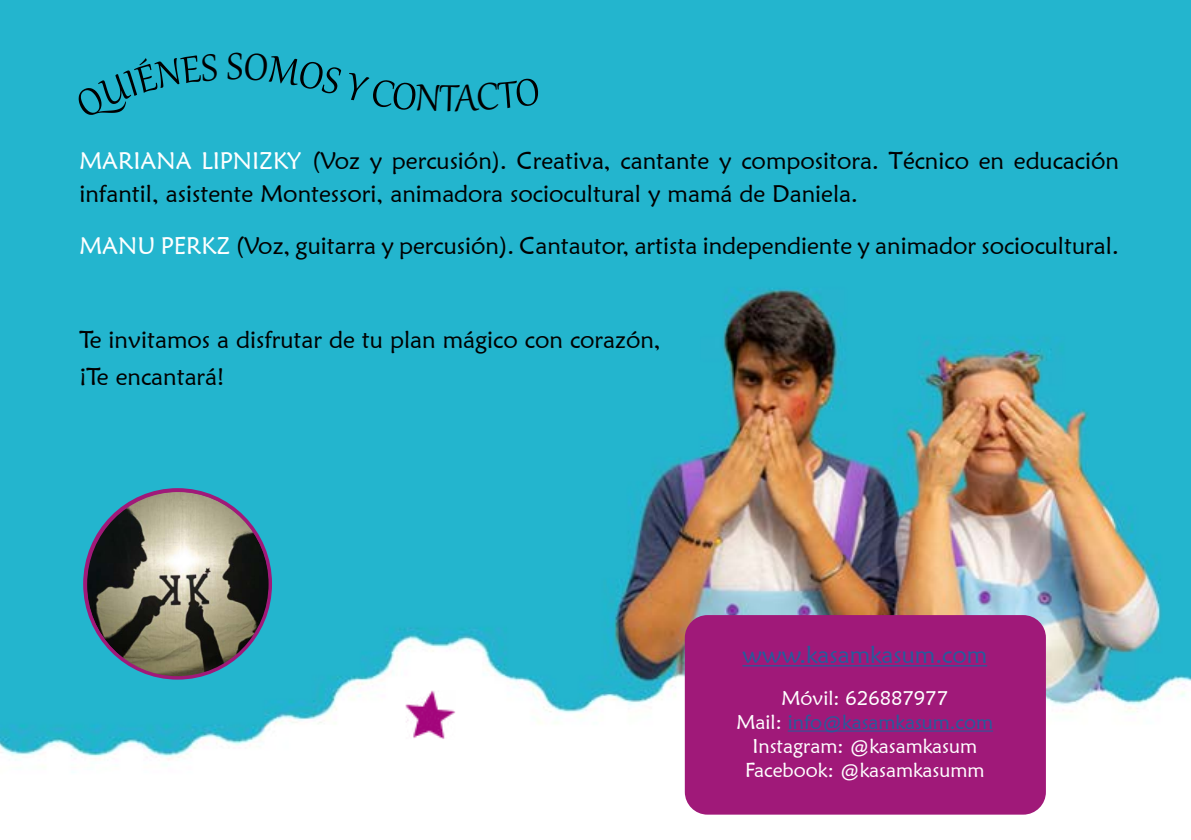
<style>
.page{position:relative;width:1191px;height:840px;background:#fff}
.page>*{position:absolute;margin:0;border:0;box-sizing:border-box;transform-origin:0 0}
.t1{font:46px "Gabriola";color:#000}
.t2{font:24px/32.8px "Maiandra GD";color:#000}
.t3{font:24px "Maiandra GD";color:#275b9b}
.t4{font:20px/24px "Maiandra GD";color:#fff;text-align:center}
.s1{color:#fff}
.s2{color:#275b9b}
</style>
<div class="page">
<img style="left:1px;top:0;width:1190px;height:812px">
<img style="left:86px;top:491px;width:184px;height:186px">
<img style="left:381px;top:658px;width:88px;height:97px">
<div style="left:685px;top:614px;width:361px;height:200px;background:#a01979;border-radius:23px"></div>
<hr style="left:742px;top:664px;width:245px;height:2px;background:#275b9b">
<hr style="left:787px;top:730px;width:206px;height:1px;background:#275b9b">
<div style="left:74px;top:53px;width:143px;height:74px;background:#23b5ce"></div>
<div style="left:244px;top:53px;width:196px;height:58px;background:#23b5ce"></div>
<div style="left:454px;top:77px;width:86px;height:35px;background:#23b5ce"></div>
<h1 class="t1" style="left:227px;top:37px;width:18px">S</h1>
<h1 class="t1" style="left:440px;top:68px;width:20px">T</h1>
<p class="t2" style="left:79px;top:144px;width:1041px"><span class="s1">MARIANA LIPNIZKY</span> (Voz y percusión). Creativa, cantante y compositora. Técnico en educación infantil, asistente Montessori, animadora sociocultural y mamá de Daniela.</p>
<p class="t2" style="left:79px;top:229px;width:1041px"><span class="s1">MANU PERKZ</span> (Voz, guitarra y percusión). Cantautor, artista independiente y animador sociocultural.</p>
<p class="t2" style="left:79px;top:321px;width:583px;line-height:36.8px">Te invitamos a disfrutar de tu plan mágico con corazón, ¡Te encantará!</p>
<p class="t3" style="left:742px;top:639px;width:246px">www.kasamkasum.com</p>
<p class="t4" style="left:736px;top:685px;width:258px">Móvil: 626887977<br>Mail: <span class="s2">info@kasamkasum.com<br></span>Instagram: @kasamkasum<br>Facebook: @kasamkasumm</p>
</div>
